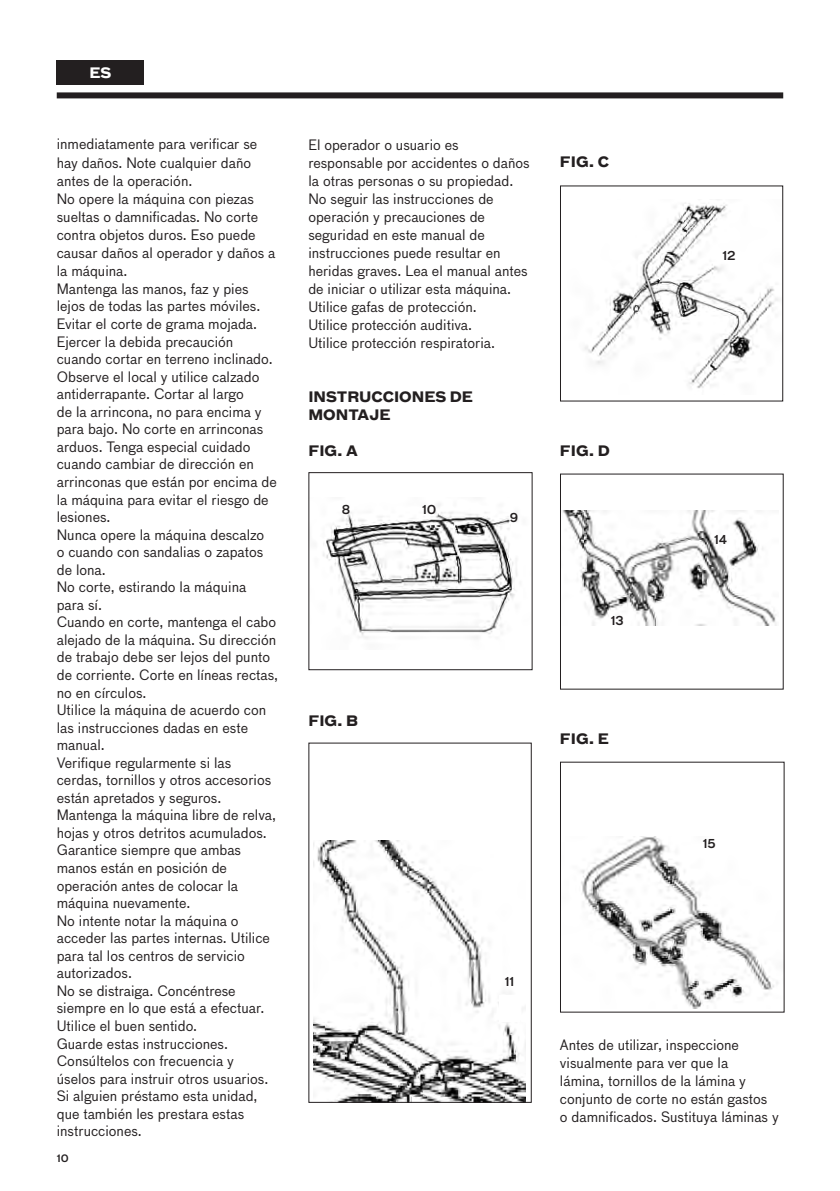
<style>
.page{position:relative;width:840px;height:1191px;background:#fff}
.page>*{position:absolute;margin:0;border:0;box-sizing:border-box;transform-origin:0 0}
.texto_corrido_3mm_in{font:14px/17.6px "Bau LF";color:#231f20}
.t1{font:700 14px/18px "Bau LF";color:#231f20}
.t2{font:700 14px "Bau LF";color:#fff}
.t3{font:500 12px "Bau LF";color:#231f20}
.t4{font:500 10px "Bau LF";color:#231f20}
</style>
<div class="page">
<div style="left:57px;top:92px;width:725px;height:6px;background:#231f20"></div>
<div style="left:57px;top:61px;width:87px;height:24px;background:#231f20"></div>
<img style="left:323px;top:504px;width:194px;height:135px">
<div style="left:308px;top:472px;width:224px;height:198px;border:1px solid #231f20"></div>
<img style="left:314px;top:840px;width:211px;height:260px">
<img style="left:584px;top:202px;width:195px;height:187px">
<img style="left:561px;top:510px;width:216px;height:115px">
<img style="left:581px;top:836px;width:197px;height:173px">
<div style="left:499px;top:995px;width:20px;height:27px;background:#fff"></div>
<p class="t2" style="left:89px;top:63px;width:24px">ES</p>
<p class="texto_corrido_3mm_in" style="left:57px;top:135px;width:202px;line-height:18.2px">inmediatamente para verificar se hay daños. Note cualquier daño antes de la operación.</p>
<p class="texto_corrido_3mm_in" style="left:57px;top:190px;width:220px;line-height:18.2px">No opere la máquina con piezas sueltas o damnificadas. No corte contra objetos duros. Eso puede causar daños al operador y daños a la máquina.</p>
<p class="texto_corrido_3mm_in" style="left:57px;top:280px;width:205px">Mantenga las manos, faz y pies lejos de todas las partes móviles.<br>Evitar el corte de grama mojada.</p>
<p class="texto_corrido_3mm_in" style="left:57px;top:333px;width:221px">Ejercer la debida precaución cuando cortar en terreno inclinado.<br>Observe el local y utilice calzado antiderrapante. Cortar al largo<br>de la arrincona, no para encima y para bajo. No corte en arrinconas arduos. Tenga especial cuidado cuando cambiar de dirección en arrinconas que están por encima de la máquina para evitar el riesgo de lesiones.</p>
<p class="texto_corrido_3mm_in" style="left:57px;top:526px;width:209px;text-align:justify">Nunca opere la máquina descalzo o cuando con sandalias o zapatos de lona.</p>
<p class="texto_corrido_3mm_in" style="left:57px;top:578px;width:191px">No corte, estirando la máquina para sí.</p>
<p class="texto_corrido_3mm_in" style="left:57px;top:613px;width:223px">Cuando en corte, mantenga el cabo alejado de la máquina. Su dirección de trabajo debe ser lejos del punto de corriente. Corte en líneas rectas, no en círculos.</p>
<p class="texto_corrido_3mm_in" style="left:57px;top:701px;width:211px">Utilice la máquina de acuerdo con las instrucciones dadas en este manual.</p>
<p class="texto_corrido_3mm_in" style="left:57px;top:754px;width:216px">Verifique regularmente si las cerdas, tornillos y otros accesorios están apretados y seguros.</p>
<p class="texto_corrido_3mm_in" style="left:57px;top:806px;width:221px">Mantenga la máquina libre de relva, hojas y otros detritos acumulados.</p>
<p class="texto_corrido_3mm_in" style="left:57px;top:841px;width:186px">Garantice siempre que ambas manos están en posición de operación antes de colocar la máquina nuevamente.</p>
<p class="texto_corrido_3mm_in" style="left:57px;top:912px;width:215px">No intente notar la máquina o acceder las partes internas. Utilice para tal los centros de servicio autorizados.</p>
<p class="texto_corrido_3mm_in" style="left:57px;top:982px;width:209px">No se distraiga. Concéntrese siempre en lo que está a efectuar.<br>Utilice el buen sentido.</p>
<p class="texto_corrido_3mm_in" style="left:57px;top:1034px;width:213px">Guarde estas instrucciones.<br>Consúltelos con frecuencia y úselos para instruir otros usuarios.<br>Si alguien préstamo esta unidad, que también les prestara estas instrucciones.</p>
<p class="t4" style="left:57px;top:1151px;width:13px">10</p>
<p class="texto_corrido_3mm_in" style="left:308px;top:136px;width:223px">El operador o usuario es responsable por accidentes o daños la otras personas o su propiedad.</p>
<p class="texto_corrido_3mm_in" style="left:308px;top:190px;width:221px">No seguir las instrucciones de operación y precauciones de seguridad en este manual de instrucciones puede resultar en heridas graves. Lea el manual antes de iniciar o utilizar esta máquina.</p>
<p class="texto_corrido_3mm_in" style="left:308px;top:298px;width:170px">Utilice gafas de protección.</p>
<p class="texto_corrido_3mm_in" style="left:308px;top:316px;width:165px">Utilice protección auditiva.</p>
<p class="texto_corrido_3mm_in" style="left:308px;top:334px;width:188px">Utilice protección respiratoria.</p>
<p class="t1" style="left:308px;top:388px;width:166px">INSTRUCCIONES DE<br>MONTAJE</p>
<p class="t1" style="left:308px;top:442px;width:51px">FIG. A</p>
<p class="t3" style="left:341px;top:501px;width:10px">8</p>
<p class="t3" style="left:422px;top:501px;width:16px">10</p>
<p class="t3" style="left:509px;top:509px;width:10px">9</p>
<p class="t1" style="left:559px;top:153px;width:50px">FIG. C</p>
<p class="t1" style="left:559px;top:441px;width:51px">FIG. D</p>
<p class="t1" style="left:308px;top:711px;width:51px">FIG. B</p>
<p class="t3" style="left:610px;top:612px;width:14px">13</p>
<p class="t1" style="left:559px;top:729px;width:50px">FIG. E</p>
<p class="t3" style="left:722px;top:247px;width:15px">12</p>
<p class="t3" style="left:713px;top:530px;width:15px">14</p>
<p class="t3" style="left:702px;top:835px;width:14px">15</p>
<p class="t3" style="left:504px;top:972px;width:11px">11</p>
<p class="texto_corrido_3mm_in" style="left:559px;top:1035px;width:220px">Antes de utilizar, inspeccione visualmente para ver que la<br>lámina, tornillos de la lámina y conjunto de corte no están gastos<br>o damnificados. Sustituya láminas y</p>
</div>
